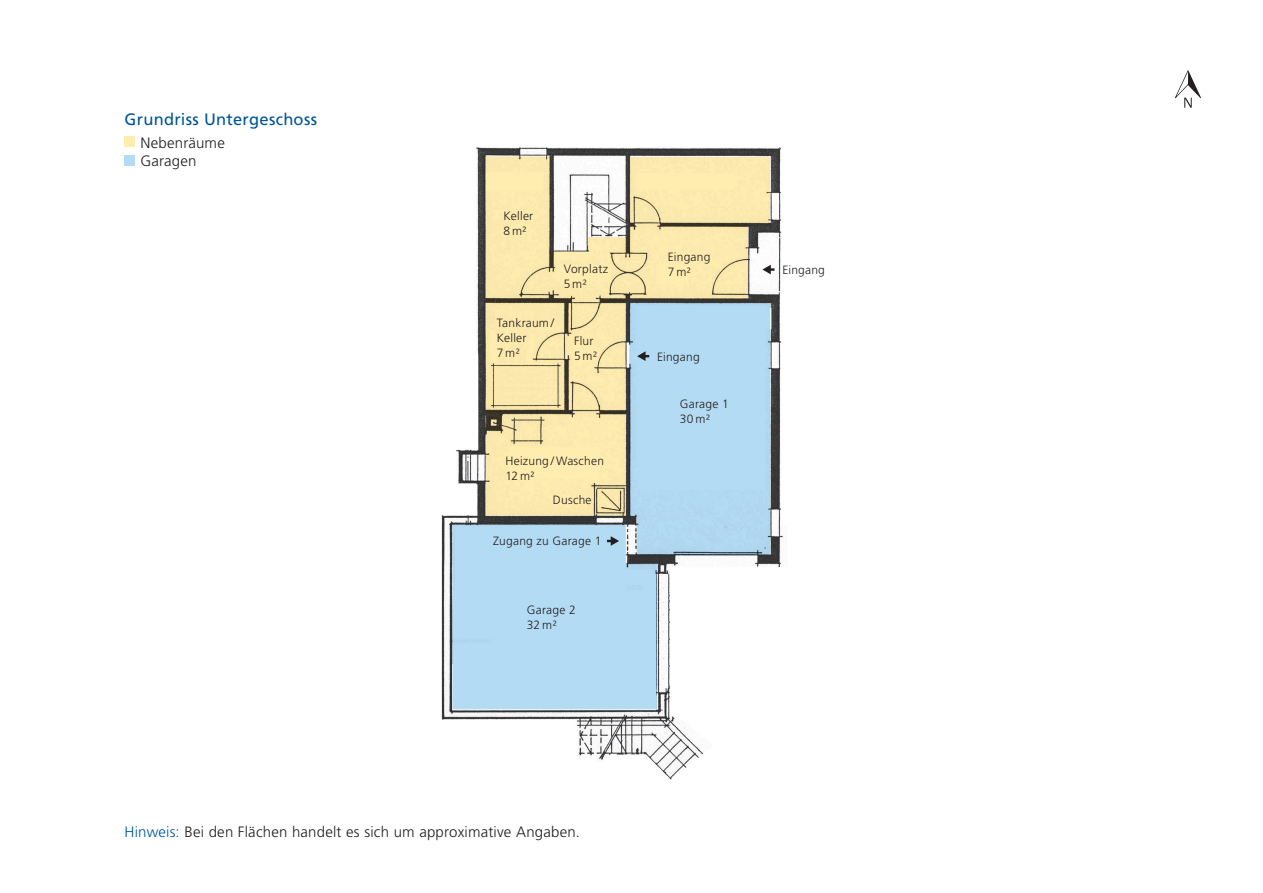
<style>
.page{position:relative;width:1263px;height:893px;background:#fff}
.page>*{position:absolute;margin:0;border:0;box-sizing:border-box;transform-origin:0 0}
.t1{font:16.5px "Frutiger LT Std";letter-spacing:.015em;color:#005595}
.t2{font:300 15px/18.1px "Frutiger LT Std";letter-spacing:.015em;color:#231f20}
.t3{font:300 12px/15px "Frutiger LT Std";letter-spacing:.02em;color:#231f20}
.s1{color:#005595}
</style>
<div class="page">
<div style="left:125px;top:137px;width:10px;height:10px;background:#ffecaf"></div>
<div style="left:125px;top:155px;width:10px;height:10px;background:#b3dbf3"></div>
<svg style="left:1175px;top:70px;width:26px;height:38px"></svg>
<img style="left:441px;top:147px;width:342px;height:633px">
<svg style="left:485px;top:155px;width:286px;height:148px;fill:#fbe9ae"></svg>
<svg style="left:762px;top:265px;width:12px;height:9px"></svg>
<svg style="left:452px;top:303px;width:319px;height:407px"></svg>
<h1 class="t1" style="left:125px;top:110px;width:194px">Grundriss Untergeschoss</h1>
<p class="t2" style="left:140px;top:133px;width:86px">Nebenräume<br>Garagen</p>
<p class="t3" style="left:503px;top:209px;width:31px">Keller<br>8m2</p>
<p class="t3" style="left:668px;top:249px;width:44px">Eingang</p>
<p class="t3" style="left:564px;top:262px;width:46px">Vorplatz</p>
<p class="t3" style="left:668px;top:264px;width:25px">7m2</p>
<p class="t3" style="left:564px;top:277px;width:25px">5m2</p>
<p class="t3" style="left:497px;top:315px;width:59px">Tankraum /<br>Keller<br>7m2</p>
<p class="t3" style="left:574px;top:334px;width:25px">Flur<br>5m2</p>
<p class="t3" style="left:657px;top:350px;width:44px">Eingang</p>
<p class="t3" style="left:680px;top:396px;width:50px">Garage 1<br>30 m2</p>
<p class="t3" style="left:505px;top:453px;width:100px">Heizung /Waschen<br>12 m2</p>
<p class="t3" style="left:553px;top:492px;width:40px">Dusche</p>
<p class="t3" style="left:493px;top:534px;width:110px">Zugang zu Garage 1</p>
<p class="t3" style="left:527px;top:602px;width:50px">Garage 2<br>32 m2</p>
<p class="t3" style="left:782px;top:263px;width:44px">Eingang</p>
<p class="t2" style="left:125px;top:823px;width:457px"><span class="s1">Hinweis:</span> Bei den Flächen handelt es sich um approximative Angaben.</p>
</div>
